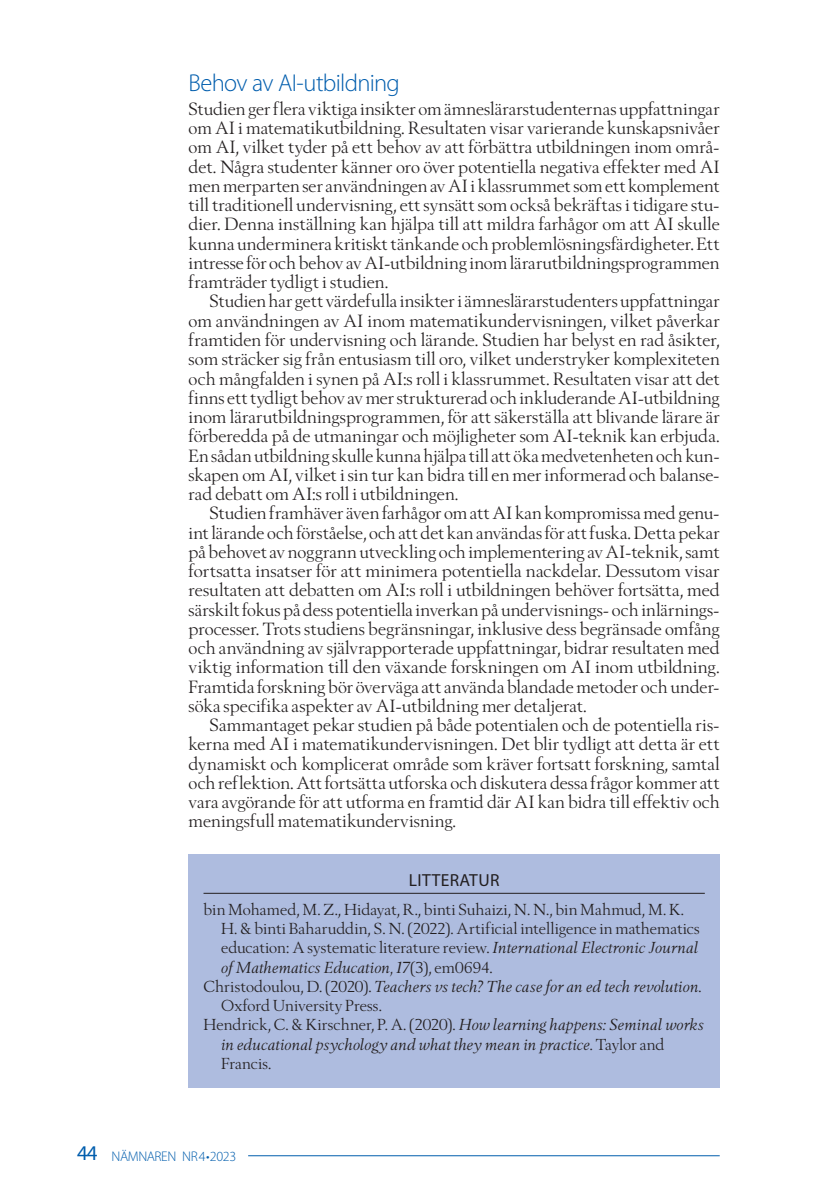
<style>
.page{position:relative;width:819px;height:1201px;background:#fff}
.page>*{position:absolute;margin:0;border:0;box-sizing:border-box;transform-origin:0 0}
.t1{font:300 24.5px "Myriad Pro";letter-spacing:-.03em;color:#015dad}
.t2{font:17.5px/19.2px "Berling Nova Display Pro";letter-spacing:.005em;color:#231f20;text-align:justify}
.t3{font:17.5px "Myriad Pro";letter-spacing:.02em;color:#231f20}
.t4{font:15.75px "Berling Nova Display Pro";letter-spacing:.005em;color:#231f20}
.t5{font:italic 15.75px "Berling Nova Display Pro";letter-spacing:.005em;color:#231f20}
.t6{font:300 14px "Myriad Pro";letter-spacing:-.03em;color:#015dad}
.s1{font-style:italic}
.s2{font-style:normal}
.s3{font-weight:400;font-size:21px}
</style>
<div class="page">
<hr style="left:248px;top:1155px;width:471px;height:1px;background:#015dad">
<div style="left:189px;top:854px;width:530px;height:233px;background:#aebcdf"></div>
<hr style="left:203px;top:892px;width:501px;height:1px;background:#231f20">
<h1 class="t1" style="left:189px;top:69px;width:213px">Behov av AI-utbildning</h1>
<p class="t2" style="left:189px;top:99px;width:532px">Studien ger flera viktiga insikter om ämneslärarstudenternas uppfattningar om AI i matematikutbildning. Resultaten visar varierande kunskapsnivåer om AI, vilket tyder på ett behov av att förbättra utbildningen inom områ&shy;det. Några studenter känner oro över potentiella negativa effekter med AI men merparten ser användningen av AI i klassrummet som ett komplement till traditionell undervisning, ett synsätt som också bekräftas i tidigare stu&shy;dier. Denna inställning kan hjälpa till att mildra farhågor om att AI skulle kunna underminera kritiskt tänkande och problemlösningsfärdigheter. Ett intresse för och behov av AI-utbildning inom lärarutbildningsprogrammen framträder tydligt i studien.</p>
<p class="t2" style="left:189px;top:291px;width:532px;text-indent:21px">Studien har gett värdefulla insikter i ämneslärarstudenters uppfattningar om användningen av AI inom matematikundervisningen, vilket påverkar framtiden för undervisning och lärande. Studien har belyst en rad åsikter, som sträcker sig från entusiasm till oro, vilket understryker komplexiteten och mångfalden i synen på AI:s roll i klassrummet. Resultaten visar att det finns ett tydligt behov av mer strukturerad och inkluderande AI-utbildning inom lärarutbildningsprogrammen, för att säkerställa att blivande lärare är förberedda på de utmaningar och möjligheter som AI-teknik kan erbjuda.<br>En sådan utbildning skulle kunna hjälpa till att öka medvetenheten och kun&shy;skapen om AI, vilket i sin tur kan bidra till en mer informerad och balanse&shy;rad debatt om AI:s roll i utbildningen.</p>
<p class="t2" style="left:189px;top:503px;width:532px;text-indent:21px">Studien framhäver även farhågor om att AI kan kompromissa med genu&shy;int lärande och förståelse, och att det kan användas för att fuska. Detta pekar på behovet av noggrann utveckling och implementering av AI-teknik, samt fortsatta insatser för att minimera potentiella nackdelar. Dessutom visar resultaten att debatten om AI:s roll i utbildningen behöver fortsätta, med särskilt fokus på dess potentiella inverkan på undervisnings- och inlärnings&shy;processer. Trots studiens begränsningar, inklusive dess begränsade omfång och användning av självrapporterade uppfattningar, bidrar resultaten med viktig information till den växande forskningen om AI inom utbildning.<br>Framtida forskning bör överväga att använda blandade metoder och under&shy;söka specifika aspekter av AI-utbildning mer detaljerat.</p>
<p class="t2" style="left:189px;top:715px;width:532px;text-indent:21px">Sammantaget pekar studien på både potentialen och de potentiella ris&shy;kerna med AI i matematikundervisningen. Det blir tydligt att detta är ett dynamiskt och komplicerat område som kräver fortsatt forskning, samtal och reflektion. Att fortsätta utforska och diskutera dessa frågor kommer att vara avgörande för att utforma en framtid där AI kan bidra till effektiv och meningsfull matematikundervisning.</p>
<p class="t3" style="left:409px;top:870px;width:92px">LITTERATUR</p>
<p class="t4" style="left:203px;top:899px;width:482px">bin Mohamed, M. Z., Hidayat, R., binti Suhaizi, N. N., bin Mahmud, M. K.</p>
<p class="t4" style="left:221px;top:919px;width:480px">H. &amp; binti Baharuddin, S. N. (2022). Artificial intelligence in mathematics</p>
<p class="t4" style="left:221px;top:938px;width:478px">education: A systematic literature review. <span class="s1">International Electronic Journal</span></p>
<p class="t5" style="left:221px;top:957px;width:273px">of Mathematics Education, 17<span class="s2">(3), em0694.</span></p>
<p class="t5" style="left:203px;top:977px;width:499px"><span class="s2">Christodoulou, D. (2020).</span> Teachers vs tech? The case for an ed tech revolution.</p>
<p class="t4" style="left:221px;top:996px;width:162px">Oxford University Press.</p>
<p class="t4" style="left:203px;top:1015px;width:502px">Hendrick, C. &amp; Kirschner, P. A. (2020). <span class="s1">How learning happens: Seminal works</span></p>
<p class="t5" style="left:221px;top:1034px;width:444px">in educational psychology and what they mean in practice. <span class="s2">Taylor and</span></p>
<p class="t4" style="left:221px;top:1053px;width:52px">Francis.</p>
<p class="t6" style="left:77px;top:1148px;width:161px"><span class="s3">44</span> NÄMNAREN NR4•2023</p>
</div>
